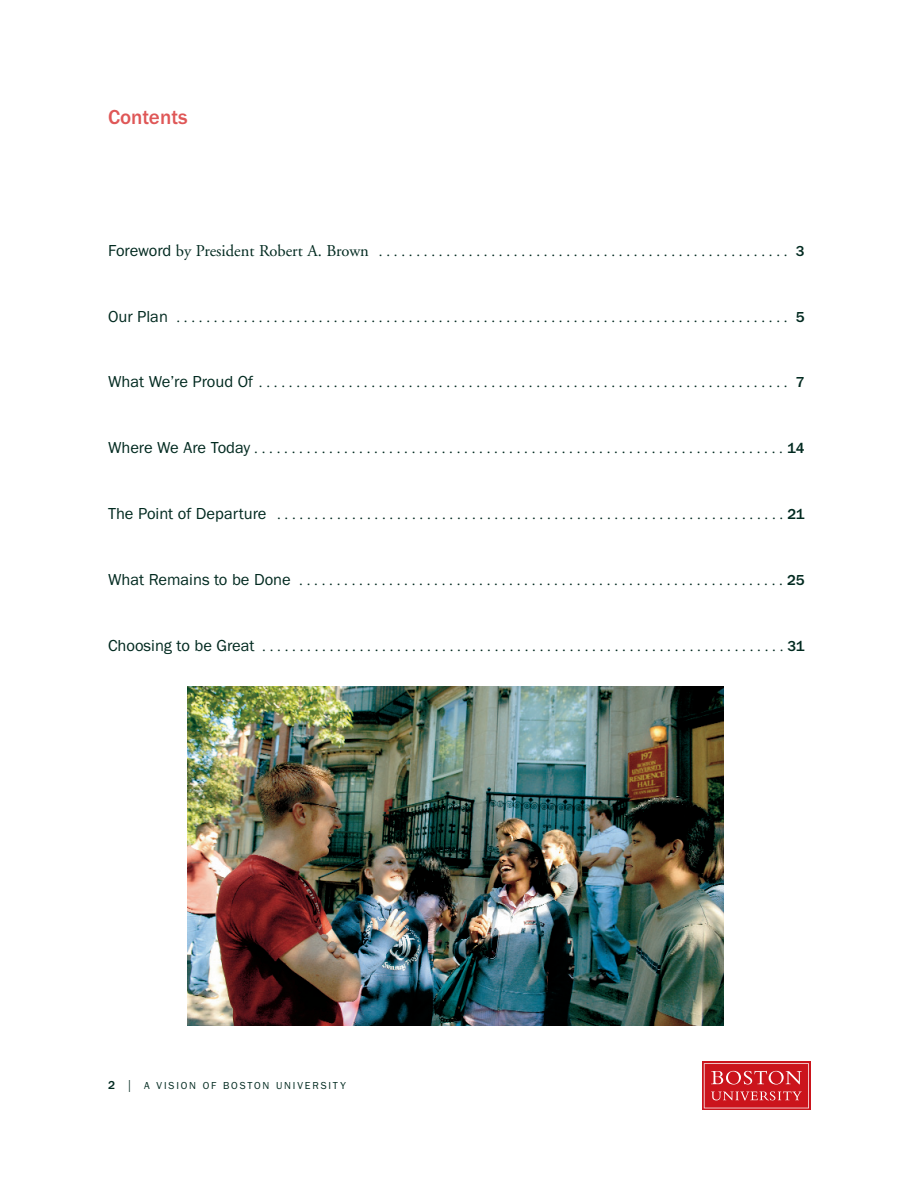
<style>
.page{position:relative;width:918px;height:1188px;background:#fff}
.page>*{position:absolute;margin:0;border:0;box-sizing:border-box;transform-origin:0 0}
.t1{font:21px "Franklin Got Md ITC";color:#df5757}
.t2{font:15px "Adobe Garamond";color:#022a20}
.t3{font:10.5px "Franklin Got ITC";letter-spacing:.175em;color:#022a20}
.s1{font-family:"Franklin Got ITC";font-size:16.5px}
.s2{font-size:16.5px}
.s3{font-family:"Franklin Got Md ITC"}
.s4{font-family:"Franklin Got Md ITC";font-size:12px}
.s5{font-family:"Adobe Garamond";font-size:12px}
</style>
<div class="page">
<svg style="left:702px;top:1061px;width:109px;height:49px"></svg>
<svg style="left:704px;top:1063px;width:105px;height:45px;background:#d2353c"></svg>
<img style="left:187px;top:687px;width:537px;height:338px">
<h1 class="t1" style="left:108px;top:109px;width:81px">Contents</h1>
<p class="t2" style="left:108px;top:245px;width:698px"><span class="s1">Foreword</span> <span class="s2">by President Robert A. Brown</span> . . . . . . . . . . . . . . . . . . . . . . . . . . . . . . . . . . . . . . . . . . . . . . . . . . . . . . . <span class="s3">3</span></p>
<p class="t2" style="left:108px;top:311px;width:698px"><span class="s1">Our Plan</span> . . . . . . . . . . . . . . . . . . . . . . . . . . . . . . . . . . . . . . . . . . . . . . . . . . . . . . . . . . . . . . . . . . . . . . . . . . . . . . . . . . <span class="s3">5</span></p>
<p class="t2" style="left:108px;top:377px;width:698px"><span class="s1">What We’re Proud Of</span> . . . . . . . . . . . . . . . . . . . . . . . . . . . . . . . . . . . . . . . . . . . . . . . . . . . . . . . . . . . . . . . . . . . . . . . <span class="s3">7</span></p>
<p class="t2" style="left:108px;top:443px;width:698px"><span class="s1">Where We Are Today</span> . . . . . . . . . . . . . . . . . . . . . . . . . . . . . . . . . . . . . . . . . . . . . . . . . . . . . . . . . . . . . . . . . . . . . . . <span class="s3">14</span></p>
<p class="t2" style="left:108px;top:509px;width:698px"><span class="s1">The Point of Departure</span> . . . . . . . . . . . . . . . . . . . . . . . . . . . . . . . . . . . . . . . . . . . . . . . . . . . . . . . . . . . . . . . . . . . . <span class="s3">21</span></p>
<p class="t2" style="left:108px;top:574px;width:698px"><span class="s1">What Remains to be Done</span> . . . . . . . . . . . . . . . . . . . . . . . . . . . . . . . . . . . . . . . . . . . . . . . . . . . . . . . . . . . . . . . . . <span class="s3">25</span></p>
<p class="t2" style="left:108px;top:640px;width:698px"><span class="s1">Choosing to be Great</span> . . . . . . . . . . . . . . . . . . . . . . . . . . . . . . . . . . . . . . . . . . . . . . . . . . . . . . . . . . . . . . . . . . . . . . <span class="s3">31</span></p>
<p class="t3" style="left:108px;top:1082px;width:239px"><span class="s4">2</span> <span class="s5">|</span> A VISION OF BOSTON UNIVERSITY</p>
</div>
